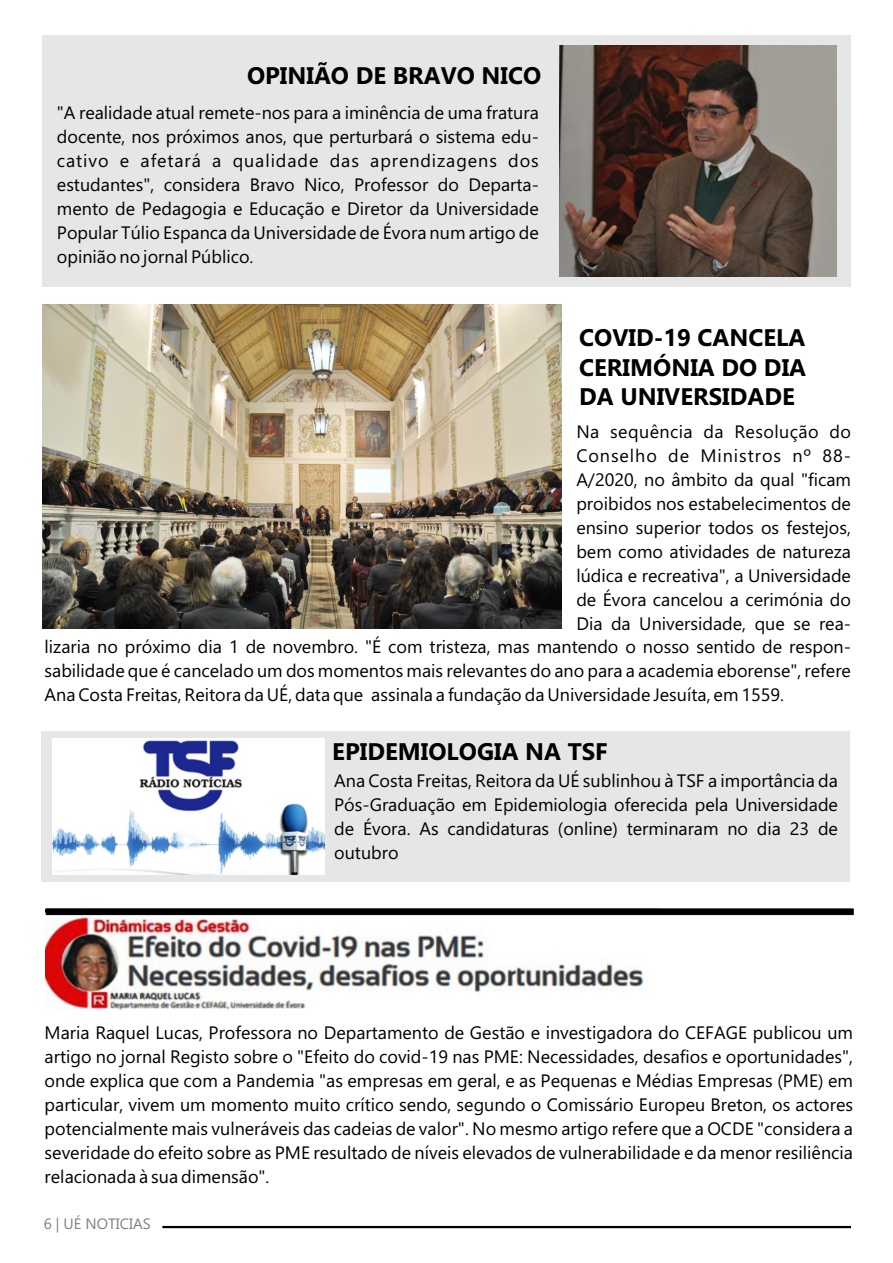
<style>
.page{position:relative;width:893px;height:1263px;background:#fff}
.page>*{position:absolute;margin:0;border:0;box-sizing:border-box;transform-origin:0 0}
.t1{font:700 24px/30px "Ebrima";color:#000;text-align:justify}
.t2{font:18px/24px "Ebrima";color:#000;text-align:justify}
.t3{font:18px "Ebrima";letter-spacing:.025em;color:#000}
.t4{font:18px "Ebrima";letter-spacing:.05em;color:#000}
.t5{font:15px "Ebrima";color:#808080}
</style>
<div class="page">
<hr style="left:163px;top:1226px;width:688px;height:2px;background:#000">
<div style="left:43px;top:35px;width:808px;height:252px;background:#e6e6e6"></div>
<div style="left:42px;top:731px;width:808px;height:151px;background:#e6e6e6"></div>
<img style="left:560px;top:45px;width:277px;height:232px">
<img style="left:43px;top:304px;width:518px;height:325px">
<img style="left:53px;top:738px;width:272px;height:136px">
<img style="left:45px;top:907px;width:615px;height:104px">
<svg style="left:45px;top:908px;width:809px;height:7px;background:#0d0d0d"></svg>
<h1 class="t1" style="left:247px;top:63px;width:296px">OPINIÃO DE BRAVO NICO</h1>
<p class="t2" style="left:57px;top:102px;width:483px">"A realidade atual remete-nos para a iminência de uma fratura docente, nos próximos anos, que perturbará o sistema edu&shy;cativo e afetará a qualidade das aprendizagens dos estudantes", considera Bravo Nico, Professor do Departa&shy;mento de Pedagogia e Educação e Diretor da Universidade Popular Túlio Espanca da Universidade de Évora num artigo de opinião no jornal Público.</p>
<h1 class="t1" style="left:579px;top:324px;width:228px">COVID-19 CANCELA CERIMÓNIA DO DIA DA UNIVERSIDADE</h1>
<p class="t3" style="left:576px;top:425px;width:276px">Na sequência da Resolução do</p>
<p class="t4" style="left:576px;top:449px;width:276px">Conselho de Ministros nº 88-</p>
<p class="t2" style="left:576px;top:470px;width:276px">A/2020, no âmbito da qual "ficam</p>
<p class="t2" style="left:576px;top:494px;width:276px">proibidos nos estabelecimentos de</p>
<p class="t2" style="left:576px;top:518px;width:276px">ensino superior todos os festejos,</p>
<p class="t2" style="left:576px;top:541px;width:276px">bem como atividades de natureza</p>
<p class="t2" style="left:576px;top:565px;width:276px">lúdica e recreativa", a Universidade</p>
<p class="t2" style="left:576px;top:589px;width:276px">de Évora cancelou a cerimónia do</p>
<p class="t2" style="left:576px;top:613px;width:276px">Dia da Universidade, que se rea-</p>
<p class="t2" style="left:45px;top:636px;width:808px">lizaria no próximo dia 1 de novembro. "É com tristeza, mas mantendo o nosso sentido de respon-</p>
<p class="t2" style="left:45px;top:660px;width:808px">sabilidade que é cancelado um dos momentos mais relevantes do ano para a academia eborense", refere</p>
<p class="t2" style="left:45px;top:684px;width:741px">Ana Costa Freitas, Reitora da UÉ, data que assinala a fundação da Universidade Jesuíta, em 1559.</p>
<h1 class="t1" style="left:332px;top:739px;width:277px">EPIDEMIOLOGIA NA TSF</h1>
<p class="t2" style="left:334px;top:771px;width:505px">Ana Costa Freitas, Reitora da UÉ sublinhou à TSF a importância da Pós-Graduação em Epidemiologia oferecida pela Universidade de Évora. As candidaturas (online) terminaram no dia 23 de outubro</p>
<p class="t2" style="left:45px;top:1022px;width:810px">Maria Raquel Lucas, Professora no Departamento de Gestão e investigadora do CEFAGE publicou um artigo no jornal Registo sobre o "Efeito do covid-19 nas PME: Necessidades, desafios e oportunidades", onde explica que com a Pandemia "as empresas em geral, e as Pequenas e Médias Empresas (PME) em particular, vivem um momento muito crítico sendo, segundo o Comissário Europeu Breton, os actores potencialmente mais vulneráveis das cadeias de valor". No mesmo artigo refere que a OCDE "considera a severidade do efeito sobre as PME resultado de níveis elevados de vulnerabilidade e da menor resiliência relacionada à sua dimensão".</p>
<p class="t5" style="left:44px;top:1218px;width:109px">6 | UÉ NOTICIAS</p>
</div>
